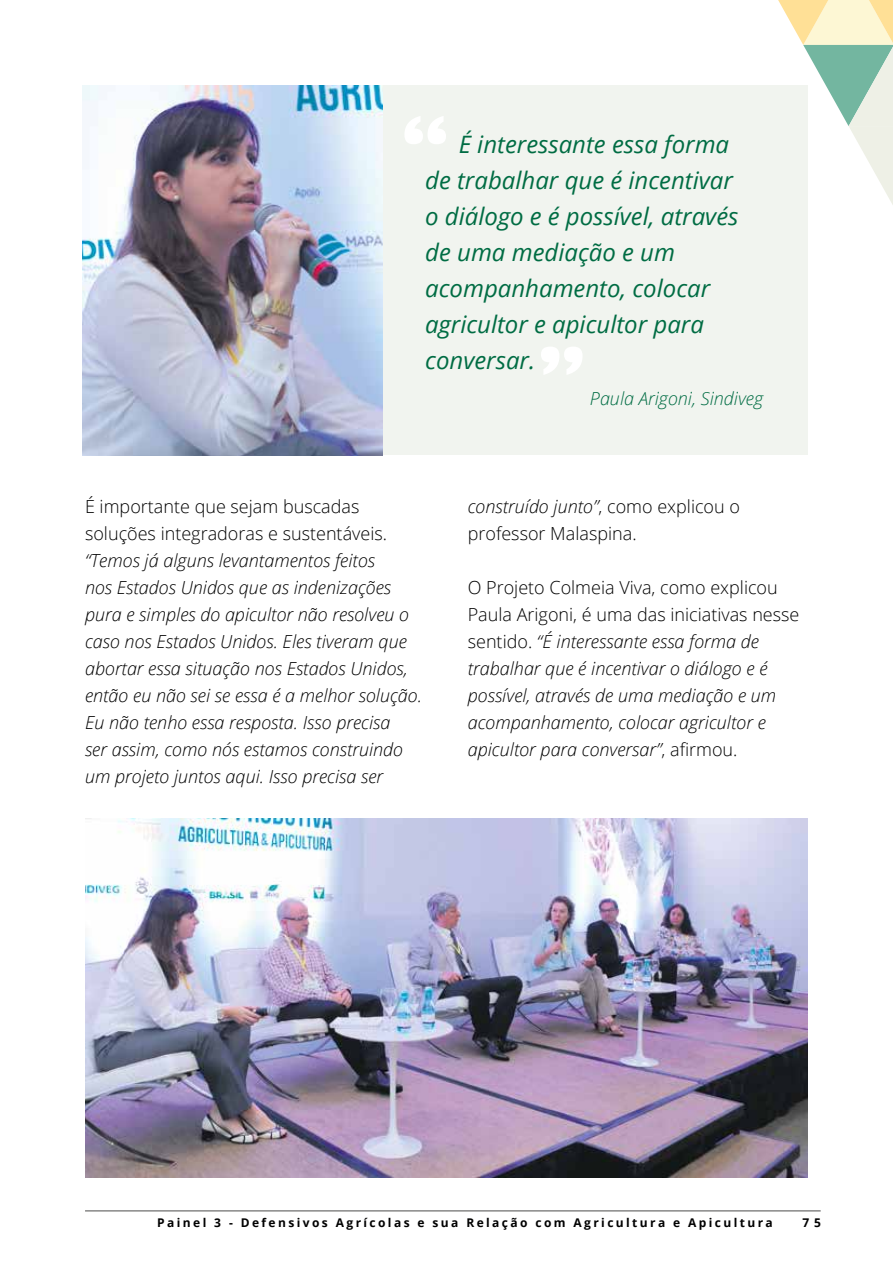
<style>
.page{position:relative;width:893px;height:1263px;background:#fff}
.page>*{position:absolute;margin:0;border:0;box-sizing:border-box;transform-origin:0 0}
.t1{font:italic 24px/36px "Open Sans";color:#006c43}
.t2{font:italic 300 18px/27px "Open Sans";color:#000}
.t3{font:300 18px/27px "Open Sans";color:#000}
.t4{font:italic 300 18px "Open Sans";color:#006c43}
.t5{font:700 12px "Open Sans";letter-spacing:.2em;color:#000}
.s1{font-style:italic}
.s2{font-style:normal}
</style>
<div class="page">
<hr style="left:85px;top:1210px;width:736px;height:1px;background:#575756">
<svg style="left:778px;top:0;width:115px;height:205px"></svg>
<div style="left:83px;top:85px;width:725px;height:370px;background:#f1f4ef"></div>
<img style="left:83px;top:85px;width:300px;height:370px">
<img style="left:85px;top:819px;width:723px;height:359px">
<svg style="left:405px;top:116px;width:41px;height:28px"></svg>
<svg style="left:541px;top:347px;width:41px;height:27px"></svg>
<h1 class="t1" style="left:425px;top:126px;width:315px;text-indent:34px">É interessante essa forma de trabalhar que é incentivar o diálogo e é possível, através de uma mediação e um acompanhamento, colocar agricultor e apicultor para conversar.</h1>
<p class="t4" style="left:590px;top:386px;width:175px">Paula Arigoni, Sindiveg</p>
<p class="t3" style="left:85px;top:493px;width:304px">É importante que sejam buscadas soluções integradoras e sustentáveis.</p>
<p class="t2" style="left:85px;top:547px;width:338px">“Temos já alguns levantamentos feitos<br>nos Estados Unidos que as indenizações pura e simples do apicultor não resolveu o caso nos Estados Unidos. Eles tiveram que abortar essa situação nos Estados Unidos, então eu não sei se essa é a melhor solução.<br>Eu não tenho essa resposta. Isso precisa<br>ser assim, como nós estamos construindo um projeto juntos aqui. Isso precisa ser</p>
<p class="t3" style="left:468px;top:493px;width:274px"><span class="s1">construído junto”</span>, como explicou o professor Malaspina.</p>
<p class="t2" style="left:468px;top:574px;width:333px"><span class="s2">O Projeto Colmeia Viva, como explicou Paula Arigoni, é uma das iniciativas nesse sentido.</span> “É interessante essa forma de trabalhar que é incentivar o diálogo e é possível, através de uma mediação e um acompanhamento, colocar agricultor e apicultor para conversar”<span class="s2">, afirmou.</span></p>
<p class="t5" style="left:157px;top:1214px;width:617px">Painel 3 - Defensivos Agrícolas e sua Relação com Agricultura e Apicultura</p>
<p class="t5" style="left:802px;top:1214px;width:20px">7 5</p>
</div>
